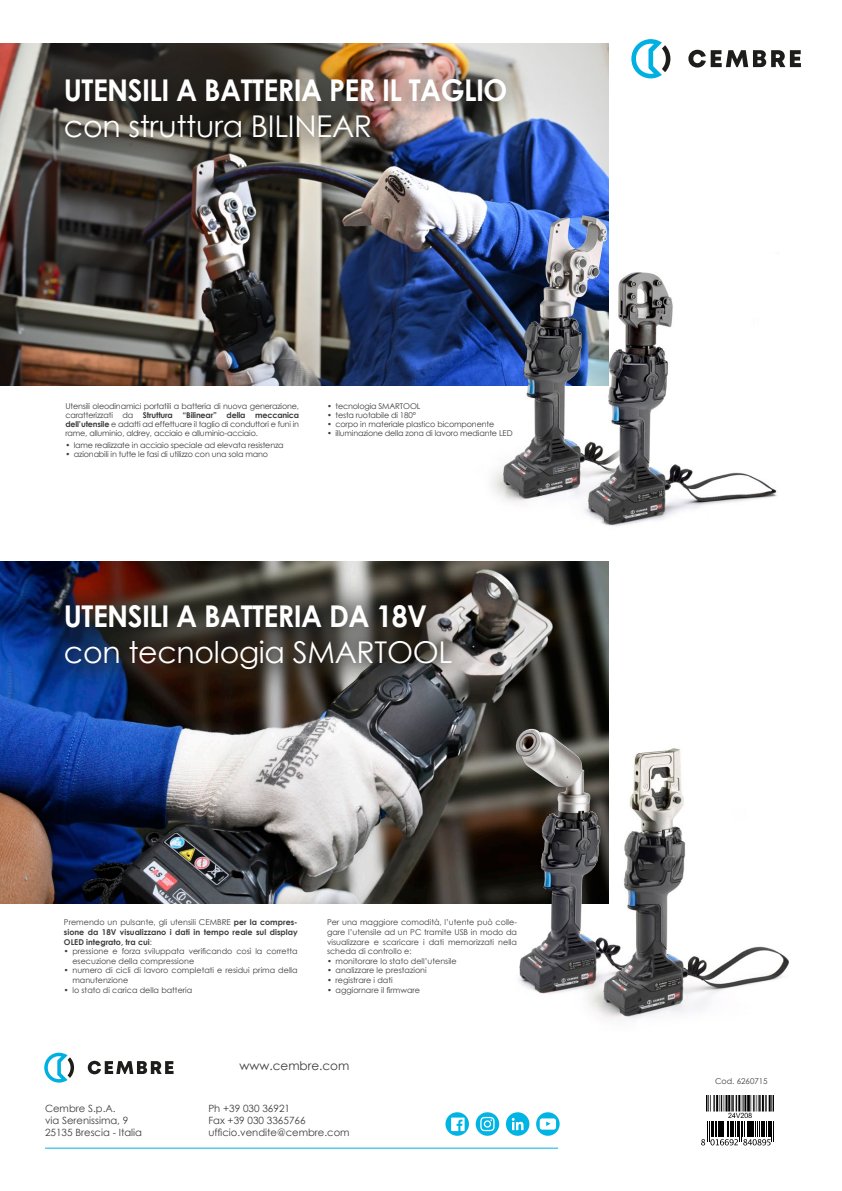
<style>
.page{position:relative;width:842px;height:1191px;background:#fff}
.page>*{position:absolute;margin:0;border:0;box-sizing:border-box;transform-origin:0 0}
.t1{font:700 30px "Century Gothic";letter-spacing:-.02em;color:#fff;scale:.95 1}
.t2{font:30px "Century Gothic";letter-spacing:-.01em;color:#fff}
.t3{font:12px "Century Gothic";color:#3d3d3c}
.t4{font:10px/12px "Century Gothic";color:#3d3d3c}
.t5{font:8px/9.6px "Century Gothic";color:#3d3d3c;text-align:justify}
.t6{font:8px "Century Gothic";letter-spacing:-.02em;color:#3d3d3c}
.t7{font:700 8px/9.6px "Century Gothic";color:#3d3d3c;text-align:justify}
.s1{font-weight:700}
.s2{font-weight:400}
</style>
<div class="page">
<hr style="left:45px;top:1147px;width:513px;height:1px;background:#00b4e3">
<svg style="left:701px;top:1121px;width:73px;height:24px"></svg>
<img style="left:706px;top:1096px;width:67px;height:21px">
<div style="left:445px;top:1112px;width:24px;height:23px;background:#00b4e3;border-radius:50%"></div>
<svg style="left:451px;top:1117px;width:14px;height:14px"></svg>
<div style="left:476px;top:1112px;width:23px;height:23px;background:#00b4e3;border-radius:50%"></div>
<svg style="left:480px;top:1116px;width:15px;height:15px"></svg>
<div style="left:506px;top:1112px;width:23px;height:23px;background:#00b4e3;border-radius:50%"></div>
<svg style="left:512px;top:1117px;width:11px;height:13px"></svg>
<svg style="left:536px;top:1112px;width:24px;height:23px"></svg>
<svg style="left:540px;top:1118px;width:16px;height:11px"></svg>
<svg style="left:88px;top:1060px;width:86px;height:14px"></svg>
<svg style="left:44px;top:1052px;width:30px;height:30px"></svg>
<img style="left:0;top:43px;width:608px;height:342px">
<div style="left:35px;top:48px;width:501px;height:120px;background:#1d1d1b;opacity:.45"></div>
<img style="left:0;top:561px;width:608px;height:342px">
<div style="left:35px;top:574px;width:445px;height:125px;background:#1d1d1b;opacity:.88"></div>
<img style="left:478px;top:707px;width:131px;height:287px">
<img style="left:512px;top:729px;width:97px;height:262px">
<img style="left:572px;top:730px;width:108px;height:290px">
<img style="left:604px;top:751px;width:185px;height:265px">
<svg style="left:688px;top:50px;width:113px;height:18px"></svg>
<svg style="left:631px;top:39px;width:39px;height:39px"></svg>
<img style="left:465px;top:192px;width:144px;height:310px">
<img style="left:500px;top:216px;width:99px;height:282px">
<img style="left:540px;top:252px;width:237px;height:274px">
<img style="left:605px;top:273px;width:28px;height:208px">
<h1 class="t1" style="left:64px;top:67px;width:468px">UTENSILI A BATTERIA PER IL TAGLIO</h1>
<h1 class="t2" style="left:64px;top:105px;width:310px">con struttura BILINEAR</h1>
<p class="t5" style="left:65px;top:401px;width:235px;line-height:9px">Utensili oleodinamici portatili a batteria di nuova generazione, caratterizzati da <span class="s1">Struttura “Bilinear” della meccanica dell’utensile</span> e adatti ad effettuare il taglio di conduttori e funi in rame, alluminio, aldrey, acciaio e alluminio-acciaio.</p>
<p class="t6" style="left:65px;top:439px;width:220px">• lame realizzate in acciaio speciale ad elevata resistenza</p>
<p class="t6" style="left:65px;top:448px;width:204px">• azionabili in tutte le fasi di utilizzo con una sola mano</p>
<p class="t6" style="left:327px;top:400px;width:95px">• tecnologia SMARTOOL</p>
<p class="t6" style="left:327px;top:409px;width:90px">• testa ruotabile di 180°</p>
<p class="t6" style="left:327px;top:418px;width:169px">• corpo in materiale plastico bicomponente</p>
<p class="t6" style="left:327px;top:428px;width:187px">• illuminazione della zona di lavoro mediante LED</p>
<h1 class="t1" style="left:64px;top:594px;width:384px">UTENSILI A BATTERIA DA 18V</h1>
<h1 class="t2" style="left:64px;top:631px;width:390px">con tecnologia SMARTOOL</h1>
<p class="t7" style="left:64px;top:917px;width:235px"><span class="s2">Premendo un pulsante, gli utensili CEMBRE</span> per la compres&shy;sione da 18V visualizzano i dati in tempo reale sul display OLED integrato, tra cui<span class="s2">:</span></p>
<p class="t5" style="left:72px;top:946px;width:227px;text-indent:-9px">• pressione e forza sviluppata verificando così la corretta esecuzione della compressione</p>
<p class="t5" style="left:72px;top:965px;width:227px;text-indent:-9px">• numero di cicli di lavoro completati e residui prima della manutenzione</p>
<p class="t5" style="left:64px;top:984px;width:130px">• lo stato di carica della batteria</p>
<p class="t5" style="left:327px;top:917px;width:192px">Per una maggiore comodità, l’utente può colle&shy;gare l’utensile ad un PC tramite USB in modo da visualizzare e scaricare i dati memorizzati nella scheda di controllo e:</p>
<p class="t5" style="left:327px;top:956px;width:131px">• monitorare lo stato dell’utensile</p>
<p class="t5" style="left:327px;top:965px;width:101px">• analizzare le prestazioni</p>
<p class="t5" style="left:327px;top:975px;width:67px">• registrare i dati</p>
<p class="t5" style="left:327px;top:984px;width:95px">• aggiornare il firmware</p>
<h2 class="t3" style="left:240px;top:1057px;width:111px">www.cembre.com</h2>
<p class="t4" style="left:45px;top:1102px;width:99px">Cembre S.p.A.<br>via Serenissima, 9<br>25135 Brescia - Italia</p>
<p class="t4" style="left:208px;top:1102px;width:143px">Ph +39 030 36921<br>Fax +39 030 3365766 ufficio.vendite@cembre.com</p>
<p class="t5" style="left:715px;top:1076px;width:54px">Cod. 6260715</p>
</div>
